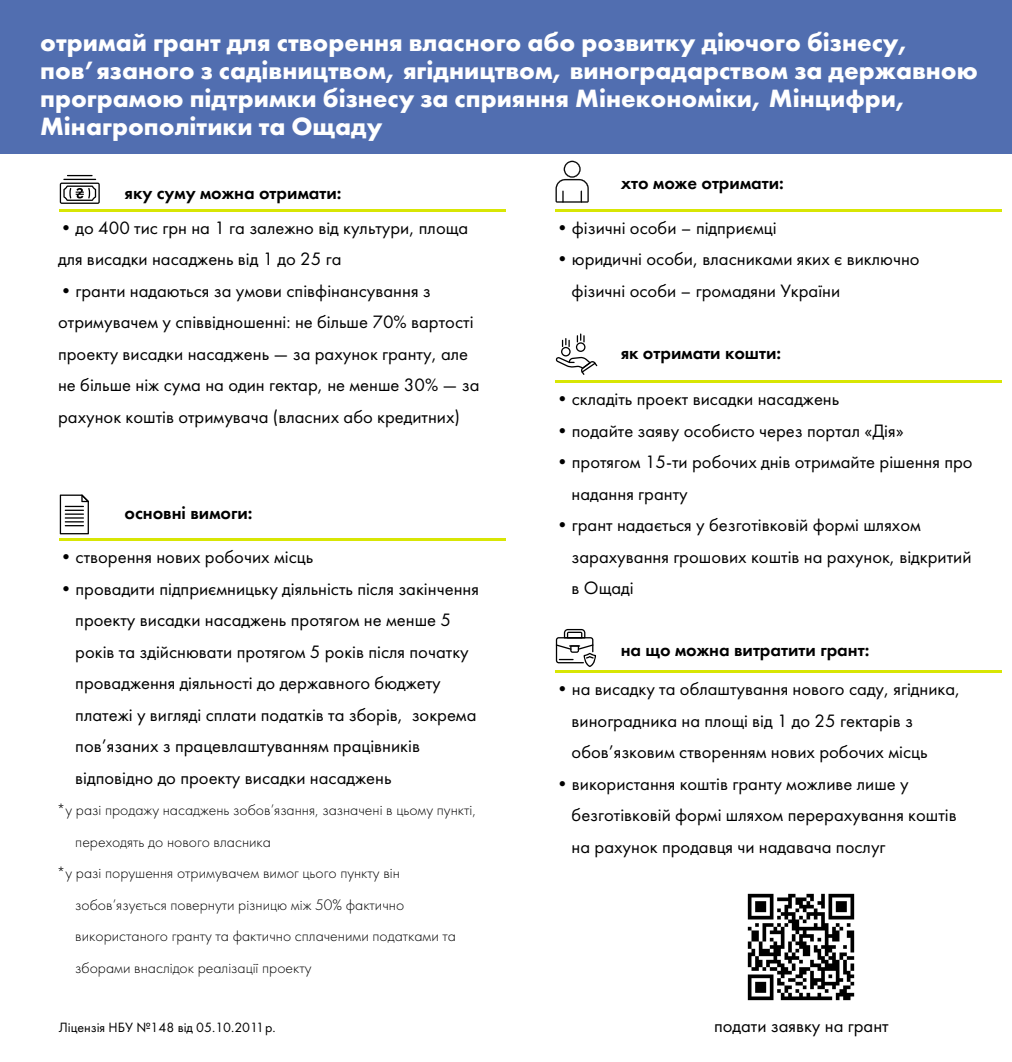
<style>
.page{position:relative;width:1012px;height:1062px;background:#fff}
.page>*{position:absolute;margin:0;border:0;box-sizing:border-box;transform-origin:0 0}
.t1{font:700 26.07px/28px "Futura PT";color:#fff}
.t2{font:18.55px/31.5px "Futura PT";color:#000}
.t3{font:600 18.55px "Futura PT";color:#000}
.t4{font:300 15.75px "Futura PT";color:#000}
.t5{font:14px "Futura PT";color:#000}
</style>
<div class="page">
<div style="left:0;top:0;width:1012px;height:153px;background:#516eb0"></div>
<hr style="left:555px;top:380px;width:447px;height:3px;background:#d8e604">
<hr style="left:59px;top:538px;width:447px;height:3px;background:#d8e604">
<hr style="left:555px;top:670px;width:447px;height:3px;background:#d8e604">
<hr style="left:555px;top:209px;width:447px;height:3px;background:#d8e604">
<hr style="left:59px;top:209px;width:447px;height:3px;background:#d8e604">
<svg style="left:556px;top:629px;width:40px;height:38px"></svg>
<svg style="left:556px;top:333px;width:41px;height:42px"></svg>
<svg style="left:67px;top:175px;width:26px;height:1px"></svg>
<hr style="left:63px;top:179px;width:33px;height:1px;background:#000">
<svg style="left:60px;top:183px;width:40px;height:21px"></svg>
<svg style="left:60px;top:494px;width:29px;height:40px"></svg>
<svg style="left:556px;top:161px;width:33px;height:42px"></svg>
<img style="left:747px;top:893px;width:108px;height:108px">
<p class="t1" style="left:40px;top:28px;width:939px">отримай грант для створення власного або розвитку діючого бізнесу, пов’язаного з садівництвом, ягідництвом, виноградарством за державною програмою підтримки бізнесу за сприяння Мінекономіки, Мінцифри, Мінагрополітики та Ощаду</p>
<p class="t3" style="left:124px;top:181px;width:219px">яку суму можна отримати:</p>
<p class="t2" style="left:57px;top:212px;width:413px">•до 400 тис грн на 1 га залежно від культури, площа для висадки насаджень від 1 до 25 га</p>
<p class="t2" style="left:57px;top:274px;width:424px">•гранти надаються за умови співфінансування з отримувачем у співвідношенні: не більше 70% вартості проекту висадки насаджень — за рахунок гранту, але не більше ніж сума на один гектар, не менше 30% — за рахунок коштів отримувача (власних або кредитних)</p>
<p class="t3" style="left:124px;top:501px;width:130px">основні вимоги:</p>
<p class="t2" style="left:57px;top:541px;width:258px">•створення нових робочих місць</p>
<p class="t2" style="left:75px;top:572px;width:405px;text-indent:-18px">•провадити підприємницьку діяльність після закінчення проекту висадки насаджень протягом не менше 5 років та здійснювати протягом 5 років після початку провадження діяльності до державного бюджету платежі у вигляді сплати податків та зборів, зокрема пов’язаних з працевлаштуванням працівників відповідно до проекту висадки насаджень</p>
<p class="t4" style="left:57px;top:801px;width:421px">*у разі продажу насаджень зобов’язання, зазначені в цьому пункті,</p>
<p class="t4" style="left:75px;top:832px;width:197px">переходять до нового власника</p>
<p class="t4" style="left:57px;top:864px;width:344px">*у разі порушення отримувачем вимог цього пункту він</p>
<p class="t4" style="left:75px;top:895px;width:330px">зобов’язується повернути різницю між 50% фактично</p>
<p class="t4" style="left:75px;top:927px;width:382px">використаного гранту та фактично сплаченими податками та</p>
<p class="t4" style="left:75px;top:958px;width:238px">зборами внаслідок реалізації проекту</p>
<p class="t5" style="left:59px;top:1019px;width:218px">Ліцензія НБУ №148 від 05.10.2011 р.</p>
<p class="t3" style="left:621px;top:171px;width:165px">хто може отримати:</p>
<p class="t2" style="left:553px;top:211px;width:225px">•фізичні особи – підприємці</p>
<p class="t2" style="left:572px;top:243px;width:350px;text-indent:-18px">•юридичні особи, власниками яких є виключно фізичні особи – громадяни України</p>
<p class="t3" style="left:621px;top:341px;width:162px">як отримати кошти:</p>
<p class="t2" style="left:553px;top:383px;width:288px">•складіть проект висадки насаджень</p>
<p class="t2" style="left:553px;top:414px;width:352px">•подайте заяву особисто через портал «Дія»</p>
<p class="t2" style="left:572px;top:446px;width:403px;text-indent:-18px">•протягом 15-ти робочих днів отримайте рішення про надання гранту</p>
<p class="t2" style="left:572px;top:509px;width:401px;text-indent:-18px">•грант надається у безготівковій формі шляхом зарахування грошових коштів на рахунок, відкритий в Ощаді</p>
<p class="t3" style="left:621px;top:638px;width:250px">на що можна витратити грант:</p>
<p class="t2" style="left:572px;top:673px;width:390px;text-indent:-18px">•на висадку та облаштування нового саду, ягідника, виноградника на площі від 1 до 25 гектарів з обов’язковим створенням нових робочих місць</p>
<p class="t2" style="left:572px;top:767px;width:387px;text-indent:-18px">•використання коштів гранту можливе лише у безготівковій формі шляхом перерахування коштів на рахунок продавця чи надавача послуг</p>
<p class="t2" style="left:714px;top:1010px;width:176px">подати заявку на грант</p>
</div>
